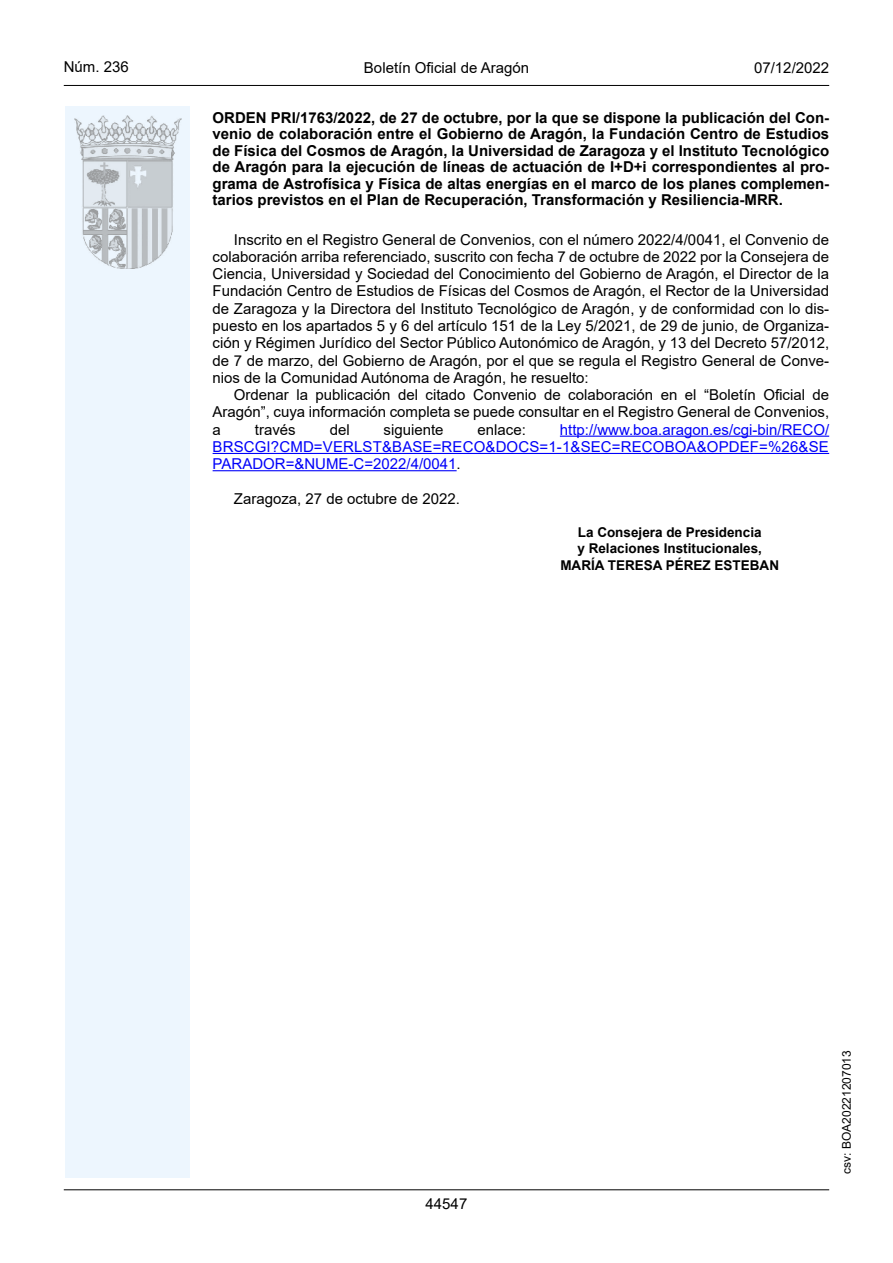
<style>
.page{position:relative;width:893px;height:1263px;background:#fff}
.page>*{position:absolute;margin:0;border:0;box-sizing:border-box;transform-origin:0 0}
.inicio_de_parrafo{font:15px/17.2px "Arial";color:#000;text-align:justify}
.Titulo_text{font:700 15px/16.5px "Arial";color:#000;text-align:justify}
.inicio_de_parrafo-2{font:15px/17.2px "Arial";letter-spacing:.01em;color:#0000fa;text-align:justify}
.estilo_head-c{font:15px "Arial";color:#000}
.estilo_head-d{font:15px "Arial MT2";color:#000}
.estilo_head-i{font:15px "Arial MT2";color:#000}
.numero_pagina{font:15px "Arial MT2";color:#000}
.firma_der{font:700 13.5px "Arial";color:#000}
.estilo_head-i-2{font:12px "Arial MT2";color:#000}
.s1{font-family:"Arial MT2";color:#000}
</style>
<div class="page">
<div style="left:65px;top:106px;width:125px;height:1072px;background:#edf6fe"></div>
<img style="left:75px;top:115px;width:106px;height:153px">
<hr style="left:64px;top:85px;width:765px;height:1px;background:#000">
<hr style="left:64px;top:1189px;width:765px;height:1px;background:#000">
<hr style="left:560px;top:436px;width:269px;height:1px;background:#0000fa">
<hr style="left:213px;top:453px;width:616px;height:1px;background:#0000fa">
<hr style="left:213px;top:470px;width:244px;height:1px;background:#0000fa">
<p class="estilo_head-i" style="left:64px;top:57px;width:67px">Núm. 236</p>
<p class="estilo_head-c" style="left:364px;top:57px;width:167px">Boletín Oficial de Aragón</p>
<p class="estilo_head-d" style="left:754px;top:57px;width:77px">07/12/2022</p>
<p class="Titulo_text" style="left:213px;top:110px;width:618px">ORDEN PRI/1763/2022, de 27 de octubre, por la que se dispone la publicación del Con&shy;venio de colaboración entre el Gobierno de Aragón, la Fundación Centro de Estudios de Física del Cosmos de Aragón, la Universidad de Zaragoza y el Instituto Tecnológico de Aragón para la ejecución de líneas de actuación de I+D+i correspondientes al pro&shy;grama de Astrofísica y Física de altas energías en el marco de los planes complemen&shy;tarios previstos en el Plan de Recuperación, Transformación y Resiliencia-MRR.</p>
<p class="inicio_de_parrafo" style="left:213px;top:231px;width:618px;text-indent:21px">Inscrito en el Registro General de Convenios, con el número 2022/4/0041, el Convenio de colaboración arriba referenciado, suscrito con fecha 7 de octubre de 2022 por la Consejera de Ciencia, Universidad y Sociedad del Conocimiento del Gobierno de Aragón, el Director de la Fundación Centro de Estudios de Físicas del Cosmos de Aragón, el Rector de la Universidad de Zaragoza y la Directora del Instituto Tecnológico de Aragón, y de conformidad con lo dis&shy;puesto en los apartados 5 y 6 del artículo 151 de la Ley 5/2021, de 29 de junio, de Organiza&shy;ción y Régimen Jurídico del Sector Público Autonómico de Aragón, y 13 del Decreto 57/2012, de 7 de marzo, del Gobierno de Aragón, por el que se regula el Registro General de Conve&shy;nios de la Comunidad Autónoma de Aragón, he resuelto:</p>
<p class="inicio_de_parrafo" style="left:213px;top:386px;width:618px;text-indent:21px">Ordenar la publicación del citado Convenio de colaboración en el “Boletín Oficial de Aragón”, cuya información completa se puede consultar en el Registro General de Convenios, a</p>
<p class="inicio_de_parrafo-2" style="left:213px;top:421px;width:618px;text-indent:347px">http://www.boa.aragon.es/cgi-bin/RECO/ BRSCGI?CMD=VERLST&amp;BASE=RECO&amp;DOCS=1-1&amp;SEC=RECOBOA&amp;OPDEF=%26&amp;SE PARADOR=&amp;NUME-C=2022/4/0041<span class="s1">.</span></p>
<p class="inicio_de_parrafo" style="left:234px;top:490px;width:227px">Zaragoza, 27 de octubre de 2022.</p>
<p class="firma_der" style="left:578px;top:522px;width:185px">La Consejera de Presidencia</p>
<p class="firma_der" style="left:577px;top:539px;width:186px">y Relaciones Institucionales,</p>
<p class="firma_der" style="left:560px;top:555px;width:220px">MARÍA TERESA PÉREZ ESTEBAN</p>
<p class="inicio_de_parrafo" style="left:255px;top:421px;width:42px">través</p>
<p class="inicio_de_parrafo" style="left:330px;top:421px;width:22px">del</p>
<p class="inicio_de_parrafo" style="left:384px;top:421px;width:62px">siguiente</p>
<p class="inicio_de_parrafo" style="left:478px;top:421px;width:50px">enlace:</p>
<p class="numero_pagina" style="left:426px;top:1193px;width:43px">44547</p>
<p class="estilo_head-i-2" style="left:838px;top:1174px;width:125px;rotate:-90deg">csv: BOA20221207013</p>
</div>
